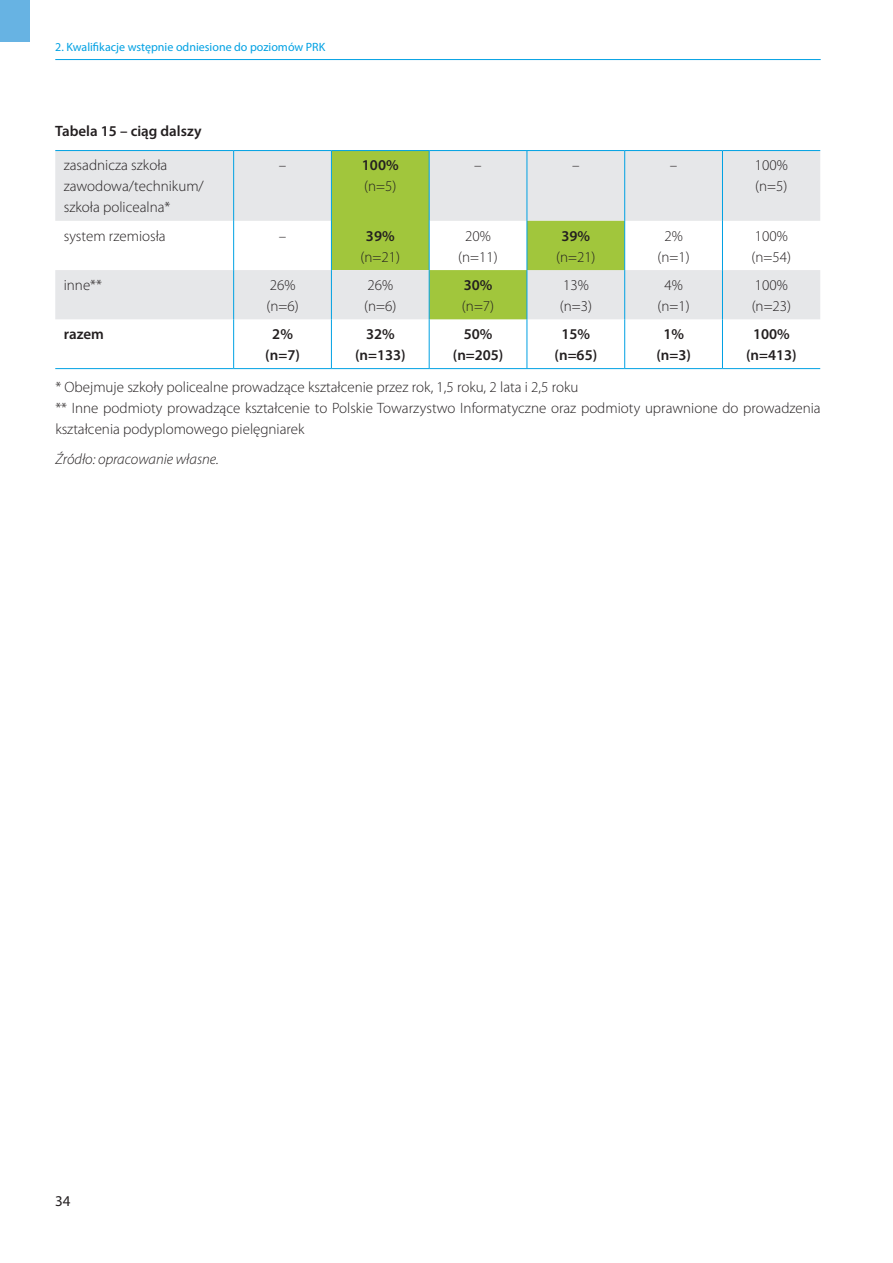
<style>
.page{position:relative;width:893px;height:1263px;background:#fff}
.page>*{position:absolute;margin:0;border:0;box-sizing:border-box;transform-origin:0 0}
.t1{font:300 15px/21px "Myriad Pro";color:#231f20}
.t2{font:600 15px/21px "Myriad Pro";color:#231f20;text-align:center}
.t3{font:italic 300 15px "Myriad Pro";color:#231f20}
.t4{font:15px "Myriad Pro";color:#231f20}
.t5{font:12px "Myriad Pro";color:#00a1e3}
</style>
<div class="page">
<div style="left:0;top:0;width:30px;height:42px;background:#67b3e3"></div>
<hr style="left:55px;top:59px;width:766px;height:1px;background:#00a1e3">
<svg style="left:55px;top:151px;width:765px;height:168px;fill:#e6e7e9"></svg>
<svg style="left:332px;top:151px;width:292px;height:168px;background:#cddcab"></svg>
<div style="left:331px;top:221px;width:98px;height:49px;background:#a1c63c"></div>
<hr style="left:233px;top:151px;width:1px;height:70px;background:#00a1e3">
<hr style="left:331px;top:151px;width:1px;height:70px;background:#00a1e3">
<hr style="left:429px;top:151px;width:1px;height:70px;background:#00a1e3">
<hr style="left:527px;top:151px;width:1px;height:70px;background:#00a1e3">
<hr style="left:624px;top:151px;width:1px;height:70px;background:#00a1e3">
<hr style="left:722px;top:151px;width:1px;height:70px;background:#00a1e3">
<hr style="left:233px;top:221px;width:1px;height:49px;background:#00a1e3">
<hr style="left:331px;top:221px;width:1px;height:49px;background:#00a1e3">
<hr style="left:429px;top:221px;width:1px;height:49px;background:#00a1e3">
<hr style="left:527px;top:221px;width:1px;height:49px;background:#00a1e3">
<hr style="left:624px;top:221px;width:1px;height:49px;background:#00a1e3">
<hr style="left:722px;top:221px;width:1px;height:49px;background:#00a1e3">
<hr style="left:233px;top:270px;width:1px;height:49px;background:#00a1e3">
<hr style="left:331px;top:270px;width:1px;height:49px;background:#00a1e3">
<hr style="left:429px;top:270px;width:1px;height:49px;background:#00a1e3">
<hr style="left:527px;top:270px;width:1px;height:49px;background:#00a1e3">
<hr style="left:624px;top:270px;width:1px;height:49px;background:#00a1e3">
<hr style="left:722px;top:270px;width:1px;height:49px;background:#00a1e3">
<hr style="left:233px;top:319px;width:1px;height:49px;background:#00a1e3">
<hr style="left:331px;top:319px;width:1px;height:49px;background:#00a1e3">
<hr style="left:429px;top:319px;width:1px;height:49px;background:#00a1e3">
<hr style="left:527px;top:319px;width:1px;height:49px;background:#00a1e3">
<hr style="left:624px;top:319px;width:1px;height:49px;background:#00a1e3">
<hr style="left:722px;top:319px;width:1px;height:49px;background:#00a1e3">
<hr style="left:55px;top:150px;width:179px;height:1px;background:#00a1e3">
<hr style="left:234px;top:150px;width:97px;height:1px;background:#00a1e3">
<hr style="left:331px;top:150px;width:98px;height:1px;background:#00a1e3">
<hr style="left:429px;top:150px;width:98px;height:1px;background:#00a1e3">
<hr style="left:527px;top:150px;width:98px;height:1px;background:#00a1e3">
<hr style="left:625px;top:150px;width:97px;height:1px;background:#00a1e3">
<hr style="left:722px;top:150px;width:98px;height:1px;background:#00a1e3">
<hr style="left:55px;top:368px;width:179px;height:1px;background:#00a1e3">
<hr style="left:234px;top:368px;width:97px;height:1px;background:#00a1e3">
<hr style="left:331px;top:368px;width:98px;height:1px;background:#00a1e3">
<hr style="left:429px;top:368px;width:98px;height:1px;background:#00a1e3">
<hr style="left:527px;top:368px;width:98px;height:1px;background:#00a1e3">
<hr style="left:625px;top:368px;width:97px;height:1px;background:#00a1e3">
<hr style="left:722px;top:368px;width:98px;height:1px;background:#00a1e3">
<p class="t5" style="left:55px;top:39px;width:271px">2. Kwalifikacje wstępnie odniesione do poziomów PRK</p>
<p class="t2" style="left:55px;top:120px;width:148px">Tabela 15 – ciąg dalszy</p>
<p class="t1" style="left:64px;top:155px;width:142px">zasadnicza szkoła zawodowa/technikum/ szkoła policealna*</p>
<p class="t1" style="left:279px;top:155px;width:9px">–</p>
<p class="t2" style="left:362px;top:154px;width:38px">100%</p>
<p class="t1" style="left:364px;top:176px;width:34px">(n=5)</p>
<p class="t1" style="left:64px;top:225px;width:103px">system rzemiosła</p>
<p class="t1" style="left:279px;top:225px;width:9px">–</p>
<p class="t2" style="left:366px;top:225px;width:30px">39%</p>
<p class="t1" style="left:360px;top:246px;width:41px">(n=21)</p>
<p class="t1" style="left:474px;top:155px;width:9px">–</p>
<p class="t1" style="left:572px;top:155px;width:9px">–</p>
<p class="t1" style="left:670px;top:155px;width:9px">–</p>
<p class="t1" style="left:755px;top:155px;width:35px">100% (n=5)</p>
<p class="t1" style="left:458px;top:225px;width:41px;text-align:center">20% (n=11)</p>
<p class="t2" style="left:561px;top:225px;width:30px">39%</p>
<p class="t1" style="left:556px;top:246px;width:41px">(n=21)</p>
<p class="t1" style="left:657px;top:225px;width:34px;text-align:center">2% (n=1)</p>
<p class="t1" style="left:752px;top:225px;width:41px">100% (n=54)</p>
<p class="t1" style="left:64px;top:274px;width:40px">inne**</p>
<p class="t1" style="left:266px;top:274px;width:34px">26% (n=6)</p>
<p class="t1" style="left:364px;top:274px;width:34px">26% (n=6)</p>
<p class="t2" style="left:464px;top:274px;width:30px">30%</p>
<p class="t1" style="left:462px;top:295px;width:34px">(n=7)</p>
<p class="t1" style="left:560px;top:274px;width:34px">13% (n=3)</p>
<p class="t1" style="left:657px;top:274px;width:34px;text-align:center">4% (n=1)</p>
<p class="t1" style="left:752px;top:274px;width:41px">100% (n=23)</p>
<p class="t2" style="left:64px;top:323px;width:41px">razem</p>
<p class="t2" style="left:265px;top:323px;width:36px">2% (n=7)</p>
<p class="t2" style="left:355px;top:323px;width:52px">32% (n=133)</p>
<p class="t2" style="left:453px;top:323px;width:52px">50% (n=205)</p>
<p class="t2" style="left:555px;top:323px;width:44px">15% (n=65)</p>
<p class="t2" style="left:656px;top:323px;width:36px">1% (n=3)</p>
<p class="t2" style="left:746px;top:323px;width:52px">100% (n=413)</p>
<p class="t1" style="left:55px;top:377px;width:767px">* Obejmuje szkoły policealne prowadzące kształcenie przez rok, 1,5 roku, 2 lata i 2,5 roku<br>** Inne podmioty prowadzące kształcenie to Polskie Towarzystwo Informatyczne oraz podmioty uprawnione do prowadzenia kształcenia podyplomowego pielęgniarek</p>
<p class="t3" style="left:55px;top:450px;width:165px">Źródło: opracowanie własne.</p>
<p class="t4" style="left:55px;top:1191px;width:17px">34</p>
</div>
